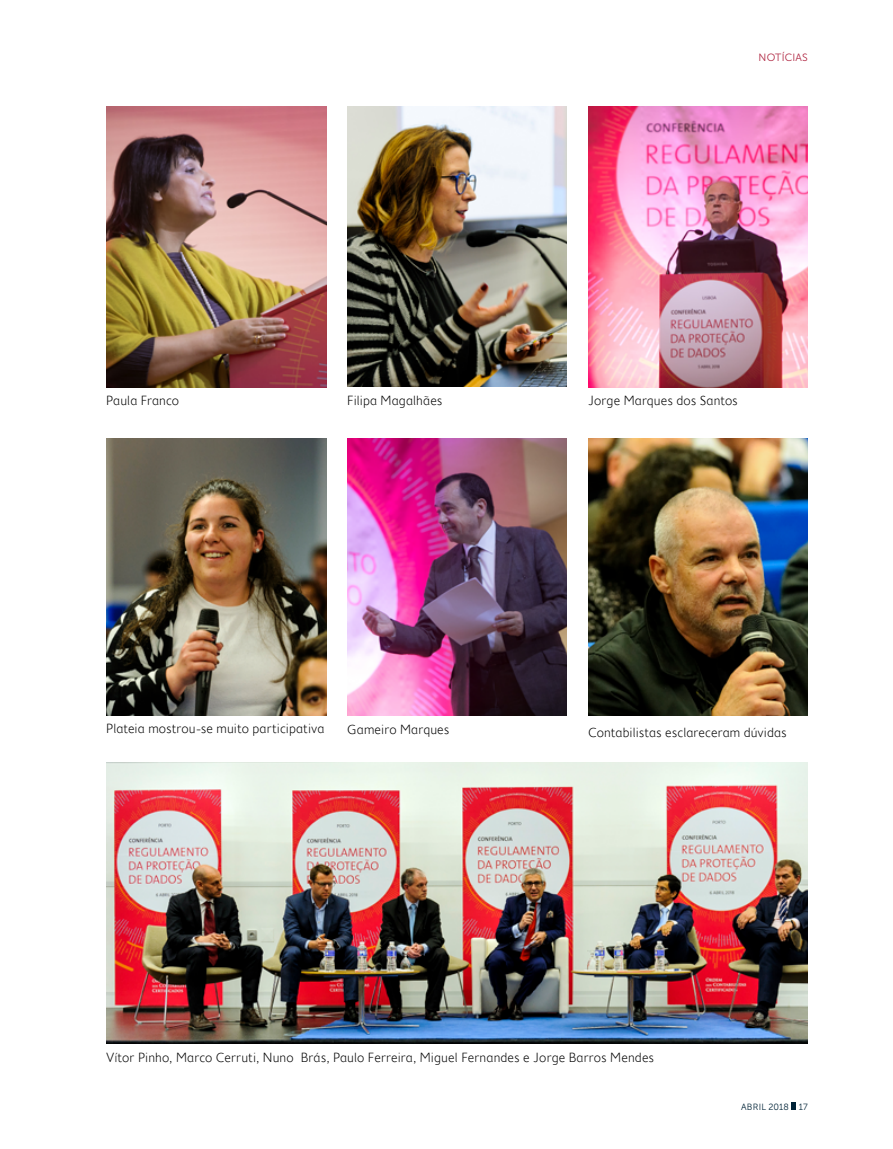
<style>
.page{position:relative;width:893px;height:1149px;background:#fff}
.page>*{position:absolute;margin:0;border:0;box-sizing:border-box;transform-origin:0 0}
.t1{font:300 13.5px "Fiendstar";letter-spacing:.005em;color:#000}
.t2{font:10.5px "Museo Sans 300";letter-spacing:.02em;color:#ae223e}
.t3{font:9px "Museo Sans 300";letter-spacing:.02em;color:#002337}
</style>
<div class="page">
<svg style="left:791px;top:1102px;width:5px;height:7px"></svg>
<img style="left:588px;top:107px;width:220px;height:280px">
<img style="left:347px;top:107px;width:220px;height:279px">
<img style="left:106px;top:438px;width:220px;height:277px">
<img style="left:106px;top:107px;width:220px;height:280px">
<img style="left:588px;top:438px;width:220px;height:277px">
<img style="left:347px;top:438px;width:220px;height:277px">
<img style="left:106px;top:762px;width:702px;height:281px">
<p class="t2" style="left:759px;top:52px;width:51px">NOTÍCIAS</p>
<p class="t1" style="left:106px;top:393px;width:74px">Paula Franco</p>
<p class="t1" style="left:588px;top:393px;width:151px">Jorge Marques dos Santos</p>
<p class="t1" style="left:347px;top:393px;width:97px">Filipa Magalhães</p>
<p class="t1" style="left:106px;top:720px;width:220px">Plateia mostrou-se muito participativa</p>
<p class="t1" style="left:347px;top:721px;width:104px">Gameiro Marques</p>
<p class="t1" style="left:588px;top:725px;width:200px">Contabilistas esclareceram dúvidas</p>
<p class="t1" style="left:106px;top:1049px;width:549px">Vítor Pinho, Marco Cerruti, Nuno Brás, Paulo Ferreira, Miguel Fernandes e Jorge Barros Mendes</p>
<p class="t3" style="left:741px;top:1101px;width:68px">ABRIL 2018 17</p>
</div>
